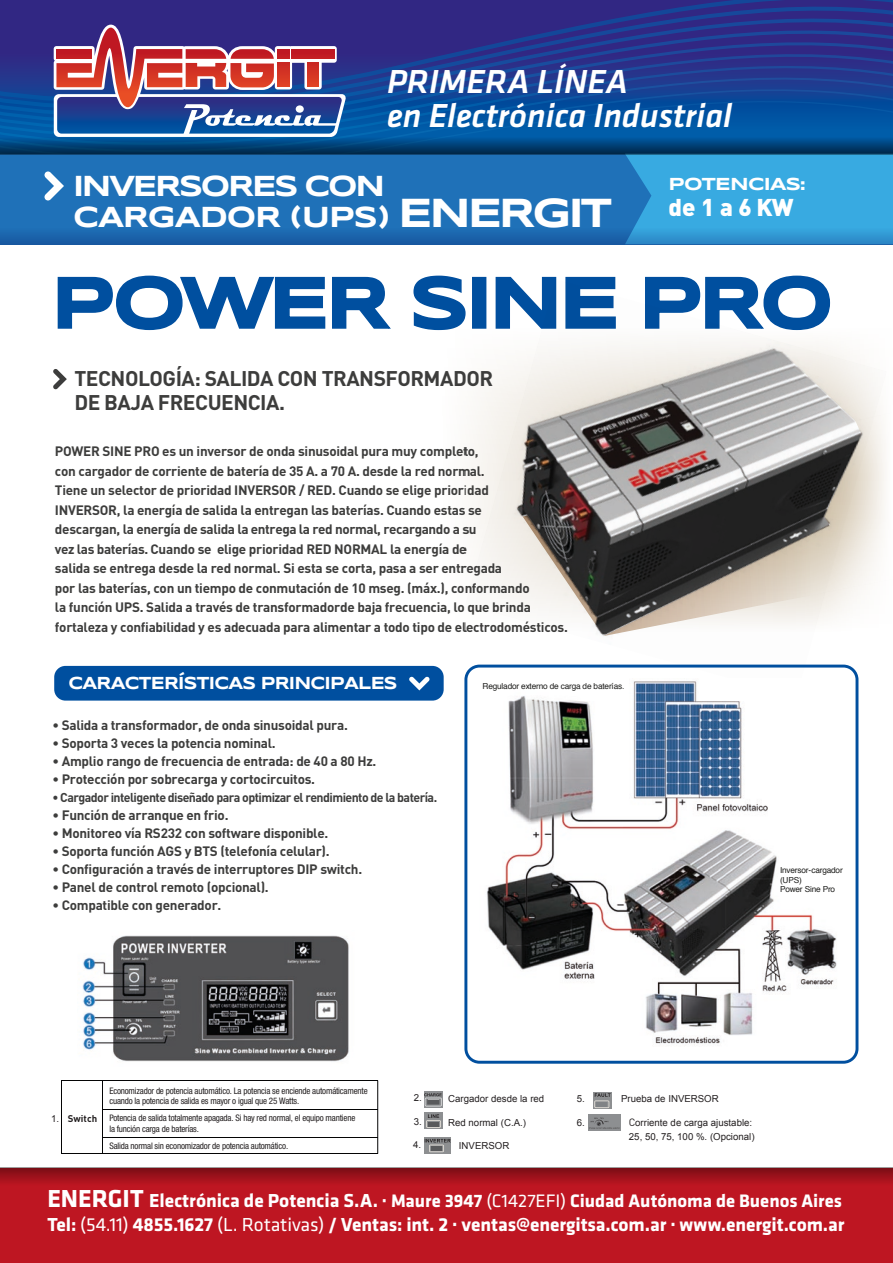
<style>
.page{position:relative;width:893px;height:1263px;background:#fff}
.page>*{position:absolute;margin:0;border:0;box-sizing:border-box;transform-origin:0 0}
.t1{font:700 75px "Syncopate";letter-spacing:-.06em;color:#004f9f;scale:.95 1}
.t2{font:italic 500 34.5px/33.6px "Klavika";color:#fff}
.t3{font:700 30px/30.6px "Syncopate";letter-spacing:-.08em;color:#fff;scale:.95 1}
.t4{font:900 24px "DIN";color:#fff}
.t5{font:700 21px/24px "DIN";letter-spacing:-.025em;color:#3d3d3c}
.t6{font:700 19.5px "Klavika";letter-spacing:-.005em;color:#fff}
.t7{font:700 18.75px "Klavika";color:#fff}
.t8{font:700 18px "Syncopate";letter-spacing:-.045em;color:#fff;scale:.9 1}
.t9{font:700 18px "Syncopate";letter-spacing:-.045em;color:#fff}
.t10{font:700 13.5px/19.5px "DIN";letter-spacing:-.02em;color:#3d3d3c}
.t11{font:700 12.75px "DIN";letter-spacing:-.045em;color:#3d3d3c}
.t12{font:9.6px/13.5px "Arial";color:#231f20}
.t13{font:700 9.6px "DIN";color:#231f20}
.t14{font:condensed 9px/10.5px "Helvetica Neue LT Std";letter-spacing:-.02em;color:#231f20}
.t15{font:8.25px/9.8px "Helvetica";letter-spacing:-.02em;color:#1d1d1b}
.s1{font-size:42px}
.s2{font-family:"DIN";font-size:10.5px}
.s3{font-size:25.5px}
.s4{font-size:19.5px}
.s5{font-weight:400}
</style>
<div class="page">
<div style="left:0;top:0;width:893px;height:7px;background:#312783"></div>
<svg style="left:0;top:7px;width:893px;height:12px;background:#2e2a85"></svg>
<svg style="left:0;top:19px;width:893px;height:12px;background:#2d2c86"></svg>
<svg style="left:0;top:31px;width:893px;height:11px;background:#2b2e88"></svg>
<svg style="left:0;top:42px;width:893px;height:12px;background:#2b2e88"></svg>
<svg style="left:0;top:54px;width:893px;height:12px;background:#29328b"></svg>
<svg style="left:0;top:66px;width:893px;height:12px;background:#233a8f"></svg>
<svg style="left:0;top:78px;width:893px;height:11px;background:#1d4093"></svg>
<svg style="left:0;top:89px;width:893px;height:12px;background:#0f4798"></svg>
<svg style="left:0;top:101px;width:893px;height:32px;background:#0055a3"></svg>
<svg style="left:54px;top:25px;width:292px;height:108px"></svg>
<div style="left:0;top:1168px;width:893px;height:95px;background:#be1622"></div>
<svg style="left:0;top:1168px;width:893px;height:15px;background:#96101a"></svg>
<div style="left:0;top:154px;width:893px;height:90px;background:#1f71b8"></div>
<svg style="left:625px;top:154px;width:268px;height:69px;background:#36a5dd"></svg>
<svg style="left:0;top:223px;width:893px;height:22px"></svg>
<svg style="left:0;top:133px;width:893px;height:21px;background:#0d4f84"></svg>
<svg style="left:44px;top:171px;width:20px;height:30px"></svg>
<svg style="left:57px;top:275px;width:334px;height:56px"></svg>
<svg style="left:413px;top:275px;width:52px;height:56px"></svg>
<div style="left:472px;top:277px;width:14px;height:52px;border:2px solid #004f9f"></div>
<svg style="left:495px;top:276px;width:62px;height:3px"></svg>
<svg style="left:565px;top:276px;width:51px;height:3px"></svg>
<svg style="left:645px;top:275px;width:170px;height:4px"></svg>
<div style="left:54px;top:666px;width:390px;height:35px;background:#004f9f;border-radius:11px"></div>
<svg style="left:409px;top:676px;width:21px;height:14px"></svg>
<img style="left:465px;top:279px;width:420px;height:418px">
<img style="left:82px;top:935px;width:267px;height:127px">
<div style="left:588px;top:1115px;width:32px;height:16px;background:#8d8f91"></div>
<svg style="left:589px;top:1117px;width:31px;height:12px"></svg>
<div style="left:424px;top:1113px;width:19px;height:16px;background:#8d8f91"></div>
<svg style="left:426px;top:1114px;width:15px;height:14px"></svg>
<hr style="left:428px;top:1122px;width:11px;height:4px;background:#595a5c">
<div style="left:424px;top:1137px;width:27px;height:16px;background:#8d8f91"></div>
<svg style="left:425px;top:1139px;width:26px;height:13px"></svg>
<div style="left:431px;top:1146px;width:11px;height:5px;background:#595a5c"></div>
<div style="left:593px;top:1092px;width:19px;height:17px;background:#8d8f91"></div>
<svg style="left:594px;top:1093px;width:17px;height:15px"></svg>
<hr style="left:596px;top:1102px;width:11px;height:4px;background:#808386">
<div style="left:424px;top:1091px;width:19px;height:16px;background:#8d8f91"></div>
<svg style="left:424px;top:1093px;width:18px;height:13px"></svg>
<hr style="left:61px;top:1080px;width:317px;height:1px;background:#040405">
<hr style="left:102px;top:1081px;width:1px;height:72px;background:#040405">
<hr style="left:61px;top:1081px;width:1px;height:73px;background:#040405">
<hr style="left:103px;top:1109px;width:275px;height:1px;background:#040405">
<hr style="left:103px;top:1137px;width:275px;height:1px;background:#040405">
<hr style="left:61px;top:1153px;width:317px;height:1px;background:#040405">
<hr style="left:377px;top:1080px;width:1px;height:74px;background:#040405">
<img style="left:479px;top:678px;width:365px;height:367px">
<div style="left:464px;top:665px;width:394px;height:399px;border:3px solid #004f9f;border-radius:14px"></div>
<svg style="left:53px;top:369px;width:14px;height:20px"></svg>
<h2 class="t2" style="left:387px;top:64px;width:347px">PRIMERA LÍNEA<br>en Electrónica Industrial</h2>
<h3 class="t3" style="left:73px;top:170px;width:569px">INVERSORES CON<br>CARGADOR (UPS) <span class="s1">ENERGIT</span></h3>
<h3 class="t9" style="left:668px;top:173px;width:139px">POTENCIAS:</h3>
<h3 class="t4" style="left:668px;top:191px;width:127px">de 1 a 6 KW</h3>
<h1 class="t1" style="left:51px;top:256px;width:825px">POWER SINE PRO</h1>
<h3 class="t5" style="left:74px;top:365px;width:420px">TECNOLOGÍA: SALIDA CON TRANSFORMADOR<br>DE BAJA FRECUENCIA.</h3>
<p class="t10" style="left:55px;top:441px;width:514px">POWER SINE PRO es un inversor de onda sinusoidal pura muy completo,<br>con cargador de corriente de batería de 35 A. a 70 A. desde la red normal.<br>Tiene un selector de prioridad INVERSOR / RED. Cuando se elige prioridad<br>INVERSOR, la energía de salida la entregan las baterías. Cuando estas se<br>descargan, la energía de salida la entrega la red normal, recargando a su<br>vez las baterías. Cuando se elige prioridad RED NORMAL la energía de<br>salida se entrega desde la red normal. Si esta se corta, pasa a ser entregada<br>por las baterías, con un tiempo de conmutación de 10 mseg. (máx.), conformando<br>la función UPS. Salida a través de transformadorde baja frecuencia, lo que brinda fortaleza y confiabilidad y es adecuada para alimentar a todo tipo de electrodomésticos.</p>
<h3 class="t8" style="left:69px;top:671px;width:367px">CARACTERÍSTICAS PRINCIPALES</h3>
<p class="t10" style="left:52px;top:714px;width:297px">• Salida a transformador, de onda sinusoidal pura.</p>
<p class="t10" style="left:52px;top:732px;width:225px">• Soporta 3 veces la potencia nominal.</p>
<p class="t10" style="left:52px;top:750px;width:325px">• Amplio rango de frecuencia de entrada: de 40 a 80 Hz.</p>
<p class="t10" style="left:52px;top:768px;width:264px">• Protección por sobrecarga y cortocircuitos.</p>
<p class="t11" style="left:52px;top:789px;width:386px">• Cargador inteligente diseñado para optimizar el rendimiento de la batería.</p>
<p class="t10" style="left:52px;top:804px;width:178px">• Función de arranque en frio.</p>
<p class="t10" style="left:52px;top:822px;width:277px">• Monitoreo vía RS232 con software disponible.</p>
<p class="t10" style="left:52px;top:840px;width:279px">• Soporta función AGS y BTS (telefonía celular).</p>
<p class="t10" style="left:52px;top:858px;width:311px">• Configuración a través de interruptores DIP switch.</p>
<p class="t10" style="left:52px;top:876px;width:218px">• Panel de control remoto (opcional).</p>
<p class="t10" style="left:52px;top:894px;width:170px">• Compatible con generador.</p>
<p class="t15" style="left:483px;top:681px;width:143px">Regulador externo de carga de baterías.</p>
<p class="t15" style="left:780px;top:865px;width:64px">Inversor-cargador (UPS)<br>Power Sine Pro</p>
<p class="t12" style="left:51px;top:1112px;width:10px">1.</p>
<p class="t13" style="left:68px;top:1112px;width:31px">Switch</p>
<p class="t14" style="left:109px;top:1085px;width:260px">Economizador de potencia automático. La potencia se enciende automáticamente cuando la potencia de salida es mayor o igual que 25 Watts.</p>
<p class="t14" style="left:109px;top:1113px;width:247px">Potencia de salida totalmente apagada. Si hay red normal, el equipo mantiene la función carga de baterías.</p>
<p class="t14" style="left:109px;top:1141px;width:180px">Salida normal sin economizador de potencia automático.</p>
<p class="t12" style="left:414px;top:1091px;width:10px">2.</p>
<p class="t12" style="left:414px;top:1115px;width:10px">3.</p>
<p class="t12" style="left:448px;top:1092px;width:98px">Cargador desde la red</p>
<p class="t12" style="left:448px;top:1115px;width:79px">Red normal (C.A.)</p>
<p class="t12" style="left:577px;top:1091px;width:10px">5.</p>
<p class="t12" style="left:577px;top:1116px;width:10px">6.</p>
<p class="t12" style="left:413px;top:1138px;width:10px">4.</p>
<p class="t12" style="left:459px;top:1139px;width:52px">INVERSOR</p>
<p class="t12" style="left:621px;top:1092px;width:99px">Prueba de INVERSOR</p>
<p class="t12" style="left:629px;top:1116px;width:127px"><span class="s2">C</span>orriente de carga ajustable:<br>25, 50, 75, 100 %. (Opcional)</p>
<h3 class="t7" style="left:47px;top:1187px;width:796px"><span class="s3">ENERGIT</span> <span class="s4">Electrónica de Potencia S.A.</span> · Maure 3947 <span class="s5">(C1427EFI)</span> Ciudad Autónoma de Buenos Aires</h3>
<h3 class="t6" style="left:47px;top:1211px;width:799px">Tel: <span class="s5">(54.11)</span> 4855.1627 <span class="s5">(L. Rotativas)</span> / Ventas: int. 2 · ventas@energitsa.com.ar · www.energit.com.ar</h3>
</div>
